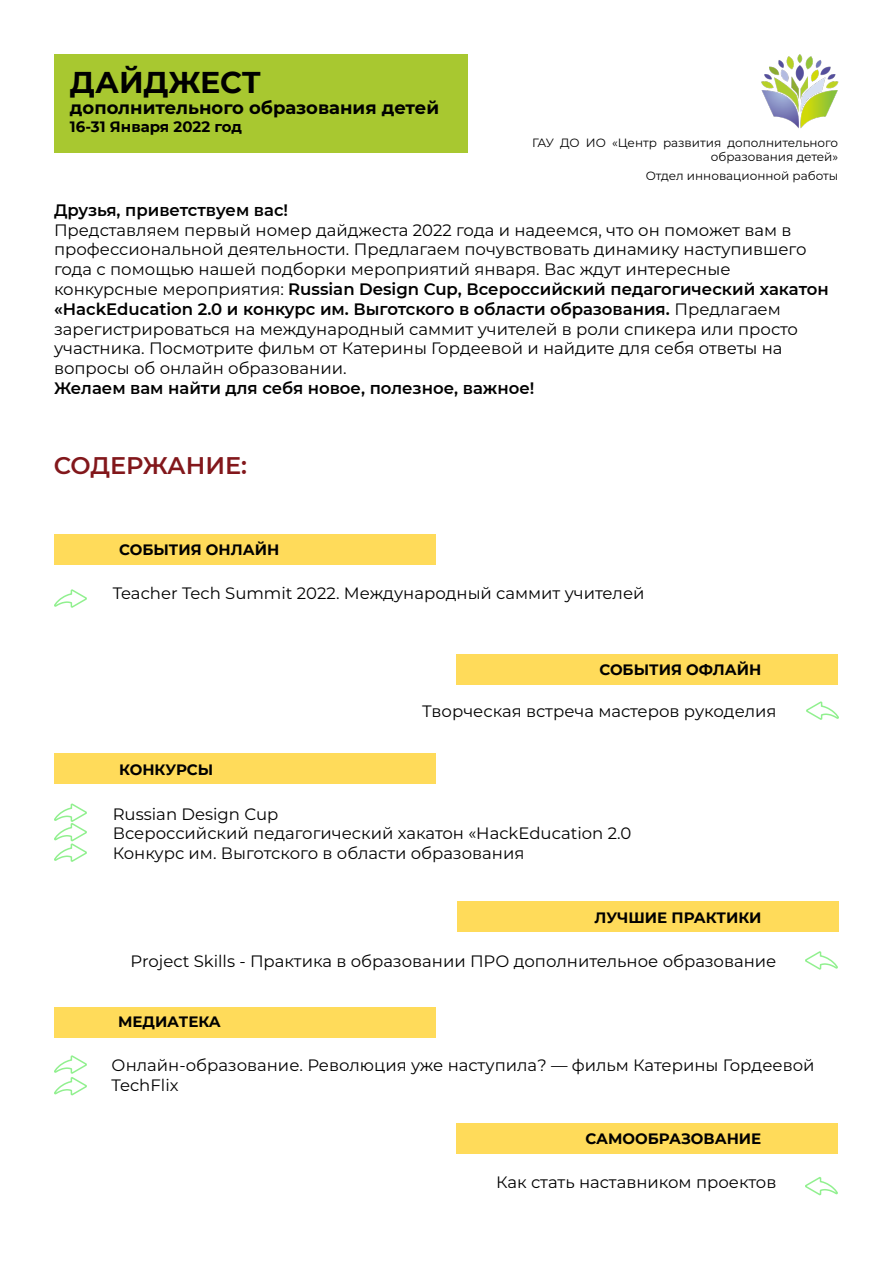
<style>
.page{position:relative;width:893px;height:1263px;background:#fff}
.page>*{position:absolute;margin:0;border:0;box-sizing:border-box;transform-origin:0 0}
.t1{font:700 30px "Montserrat";color:#000}
.t2{font:600 24px "Montserrat";color:#82171b}
.t3{font:700 18px "Montserrat";color:#000}
.t4{font:16.5px/19.8px "Montserrat";color:#000}
.t5{font:600 16.5px "Montserrat";color:#000}
.t6{font:700 15px "Montserrat";color:#000}
.t7{font:12px/13.5px "Montserrat";color:#000;text-align:right}
.s1{font-weight:600}
</style>
<div class="page">
<div style="left:54px;top:54px;width:413px;height:98px;background:#a8c830"></div>
<img style="left:761px;top:54px;width:78px;height:74px">
<div style="left:54px;top:534px;width:382px;height:31px;background:#ffdb5a"></div>
<div style="left:54px;top:753px;width:382px;height:30px;background:#ffdb5a"></div>
<div style="left:54px;top:1007px;width:382px;height:30px;background:#ffdb5a"></div>
<div style="left:457px;top:901px;width:382px;height:31px;background:#ffdb5a"></div>
<div style="left:456px;top:1123px;width:382px;height:31px;background:#ffdb5a"></div>
<div style="left:456px;top:654px;width:382px;height:31px;background:#ffdb5a"></div>
<svg style="left:54px;top:589px;width:33px;height:19px"></svg>
<svg style="left:54px;top:803px;width:33px;height:59px"></svg>
<svg style="left:54px;top:1055px;width:33px;height:41px"></svg>
<svg style="left:806px;top:701px;width:33px;height:19px"></svg>
<svg style="left:805px;top:951px;width:33px;height:19px"></svg>
<svg style="left:805px;top:1177px;width:33px;height:19px"></svg>
<h1 class="t1" style="left:70px;top:60px;width:193px">ДАЙДЖЕСТ</h1>
<p class="t3" style="left:70px;top:95px;width:371px">дополнительного образования детей</p>
<p class="t6" style="left:70px;top:116px;width:174px">16-31 Января 2022 год</p>
<p class="t7" style="left:532px;top:136px;width:308px">ГАУ ДО ИО «Центр развития дополнительного образования детей»</p>
<p class="t7" style="left:646px;top:169px;width:194px">Отдел инновационной работы</p>
<p class="t5" style="left:54px;top:198px;width:236px">Друзья, приветствуем вас!</p>
<p class="t4" style="left:54px;top:219px;width:776px">Представляем первый номер дайджеста 2022 года и надеемся, что он поможет вам в профессиональной деятельности. Предлагаем почувствовать динамику наступившего года с помощью нашей подборки мероприятий января. Вас ждут интересные конкурсные мероприятия: <span class="s1">Russian Design Cup, Всероссийский педагогический хакатон «HackEducation 2.0 и конкурс им. Выготского в области образования.</span> Предлагаем зарегистрироваться на международный саммит учителей в роли спикера или просто участника. Посмотрите фильм от Катерины Гордеевой и найдите для себя ответы на вопросы об онлайн образовании.</p>
<p class="t5" style="left:54px;top:376px;width:482px">Желаем вам найти для себя новое, полезное, важное!</p>
<h2 class="t2" style="left:54px;top:449px;width:195px">СОДЕРЖАНИЕ:</h2>
<p class="t6" style="left:119px;top:539px;width:162px">СОБЫТИЯ ОНЛАЙН</p>
<p class="t4" style="left:113px;top:583px;width:533px">Teacher Tech Summit 2022. Международный саммит учителей</p>
<p class="t6" style="left:599px;top:659px;width:164px">СОБЫТИЯ ОФЛАЙН</p>
<p class="t6" style="left:119px;top:759px;width:96px">КОНКУРСЫ</p>
<p class="t4" style="left:422px;top:701px;width:356px">Творческая встреча мастеров рукоделия</p>
<p class="t4" style="left:113px;top:803px;width:520px">Russian Design Cup<br>Всероссийский педагогический хакатон «HackEducation 2.0<br>Конкурс им. Выготского в области образования</p>
<p class="t6" style="left:594px;top:906px;width:169px">ЛУЧШИЕ ПРАКТИКИ</p>
<p class="t4" style="left:131px;top:950px;width:647px">Project Skills - Практика в образовании ПРО дополнительное образование</p>
<p class="t6" style="left:118px;top:1011px;width:104px">МЕДИАТЕКА</p>
<p class="t4" style="left:112px;top:1055px;width:704px">Онлайн-образование. Революция уже наступила? — фильм Катерины Гордеевой<br>TechFlix</p>
<p class="t6" style="left:585px;top:1128px;width:177px">САМООБРАЗОВАНИЕ</p>
<p class="t4" style="left:496px;top:1172px;width:282px">Как стать наставником проектов</p>
</div>
